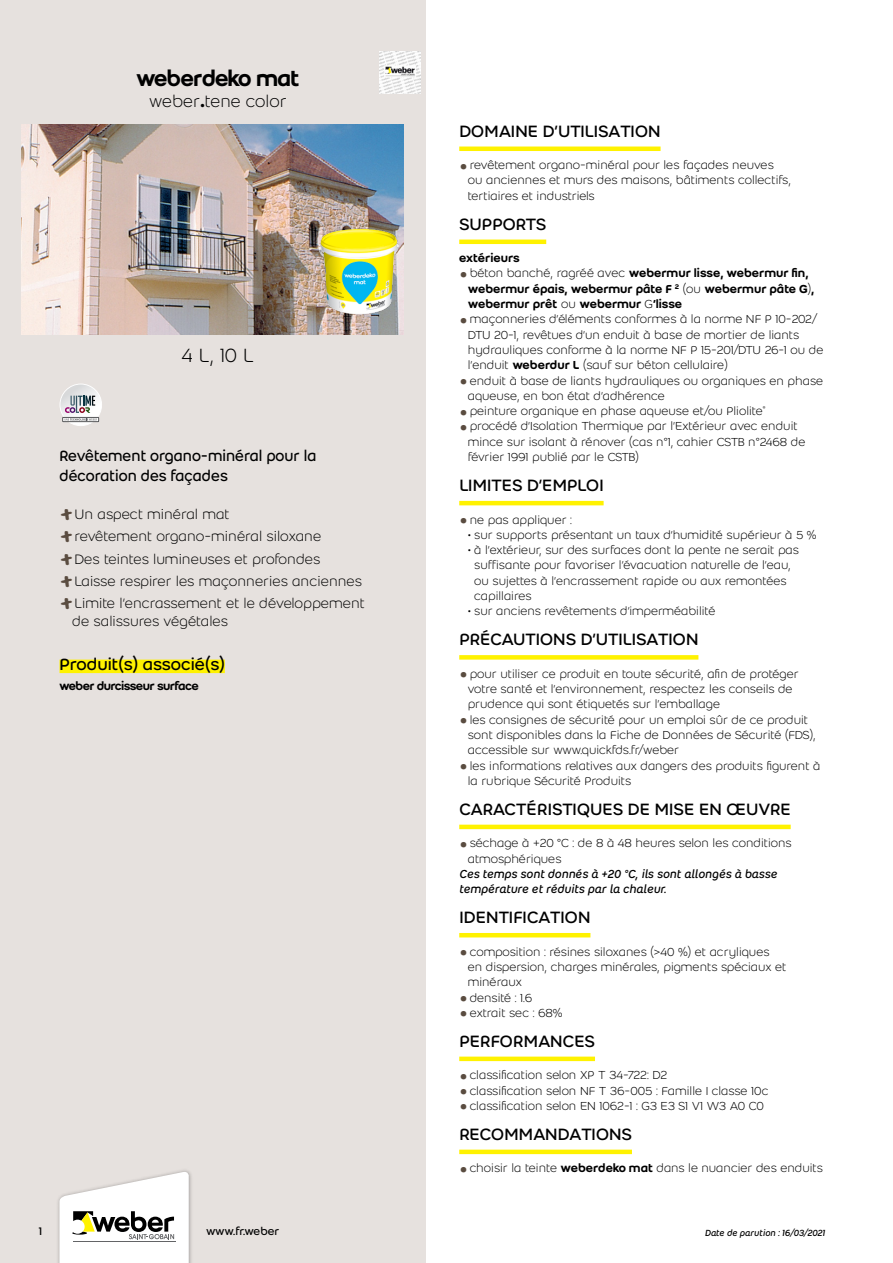
<style>
.page{position:relative;width:893px;height:1263px;background:#fff}
.page>*{position:absolute;margin:0;border:0;box-sizing:border-box;transform-origin:0 0}
.t1{font:24px "Weber Name";color:#000}
.t2{font:300 21px "Weber";color:#000}
.t3{font:18px "Weber";letter-spacing:.005em;color:#000}
.t4{font:18px "Weber";letter-spacing:-.015em;color:#000}
.t5{font:300 18px "Weber";color:#000}
.t6{font:16.5px/19.8px "Weber";color:#000;scale:.95 1}
.t7{font:300 15px/22.2px "Weber";color:#000}
.t8{font:300 12.75px/15.3px "Weber";color:#000}
.t9{font:500 12.75px/15.3px "Weber";color:#000}
.t10{font:italic 12.75px/15.3px "Weber";color:#000}
.t11{font:12.75px "Weber Name";letter-spacing:-.005em;color:#000}
.t12{font:12px "Weber";letter-spacing:-.01em;color:#000}
.t13{font:italic 9.75px "Weber";color:#000}
.s1{font-family:"The Sans B8";font-weight:800}
.s2{font-family:"Weber Brush";font-weight:400;font-size:16.5px;color:#5a4c40}
.s3{font-size:34.5px;color:#5a4c40}
.s4{font-weight:300;font-size:34.5px;color:#5a4c40}
.s5{font-weight:300}
.s6{font-weight:500}
</style>
<div class="page">
<div style="left:0;top:0;width:425px;height:1263px;background:#e6e1de"></div>
<img style="left:58px;top:1170px;width:134px;height:93px">
<svg style="left:59px;top:1171px;width:130px;height:92px"></svg>
<hr style="left:459px;top:147px;width:202px;height:4px;background:#fff200">
<hr style="left:459px;top:240px;width:87px;height:4px;background:#fff200">
<hr style="left:459px;top:501px;width:145px;height:4px;background:#fff200">
<div style="left:459px;top:655px;width:239px;height:5px;background:#fff200"></div>
<hr style="left:459px;top:825px;width:332px;height:4px;background:#fff200">
<hr style="left:459px;top:933px;width:131px;height:4px;background:#fff200">
<div style="left:459px;top:1056px;width:136px;height:5px;background:#fff200"></div>
<div style="left:459px;top:1149px;width:173px;height:5px;background:#fff200"></div>
<div style="left:60px;top:660px;width:165px;height:13px;background:#fff200"></div>
<img style="left:379px;top:52px;width:41px;height:41px">
<svg style="left:60px;top:384px;width:42px;height:42px"></svg>
<img style="left:21px;top:124px;width:383px;height:211px">
<img style="left:313px;top:223px;width:91px;height:98px">
<h1 class="t1" style="left:137px;top:64px;width:164px">weberdeko mat</h1>
<h3 class="t5" style="left:149px;top:91px;width:139px">weber<span class="s1">.</span>tene color</h3>
<h2 class="t2" style="left:182px;top:344px;width:74px">4 l, 10 l</h2>
<p class="t6" style="left:60px;top:446px;width:272px">REVÊTEMENT ORGANO-MINÉRAL POUR LA<br>DÉCORATION DES FAÇADES</p>
<p class="t7" style="left:60px;top:503px;width:307px"><span class="s2">+</span>Un aspect minéral mat<br><span class="s2">+</span>revêtement organo-minéral siloxane <span class="s2">+</span>Des teintes lumineuses et profondes <span class="s2">+</span>Laisse respirer les maçonneries anciennes <span class="s2">+</span>Limite l’encrassement et le développement</p>
<p class="t7" style="left:72px;top:610px;width:157px">de salissures végétales</p>
<h3 class="t3" style="left:60px;top:654px;width:167px">PRODUIT(S) ASSOCIÉ(S)</h3>
<p class="t11" style="left:60px;top:678px;width:141px">weber durcisseur surface</p>
<p class="t12" style="left:39px;top:1224px;width:5px">1</p>
<p class="t12" style="left:206px;top:1224px;width:75px">WWW.FR.WEBER</p>
<h3 class="t3" style="left:459px;top:121px;width:203px">DOMAINE D’UTILISATION</h3>
<p class="t8" style="left:468px;top:158px;width:325px;text-indent:-8px"><span class="s3">•</span> revêtement organo-minéral pour les façades neuves ou anciennes et murs des maisons, bâtiments collectifs, tertiaires et industriels</p>
<h3 class="t3" style="left:459px;top:214px;width:88px">SUPPORTS</h3>
<p class="t9" style="left:459px;top:250px;width:62px">extérieurs</p>
<p class="t9" style="left:468px;top:266px;width:348px;text-indent:-8px"><span class="s4">•</span> <span class="s5">béton banché, ragréé avec</span> webermur lisse, webermur fin, webermur épais, webermur pâte F <sup>2</sup> <span class="s5">(ou</span> webermur pâte G<span class="s5">)</span>, webermur prêt <span class="s5">ou</span> webermur <span class="s5">G</span>’lisse</p>
<p class="t8" style="left:468px;top:312px;width:357px;text-indent:-8px"><span class="s3">•</span> maçonneries d’éléments conformes à la norme NF P 10-202/ DTU 20-1, revêtues d’un enduit à base de mortier de liants hydrauliques conforme à la norme NF P 15-201/DTU 26-1 ou de l’enduit <span class="s6">weberdur L</span> (sauf sur béton cellulaire)</p>
<p class="t8" style="left:468px;top:373px;width:357px;text-indent:-8px"><span class="s3">•</span> enduit à base de liants hydrauliques ou organiques en phase aqueuse, en bon état d’adhérence</p>
<p class="t8" style="left:459px;top:404px;width:308px"><span class="s3">•</span> peinture organique en phase aqueuse et/ou Pliolite<sup>®</sup></p>
<p class="t8" style="left:468px;top:419px;width:339px;text-indent:-8px"><span class="s3">•</span> procédé d’Isolation Thermique par l’Extérieur avec enduit mince sur isolant à rénover (cas n°1, cahier CSTB n°2468 de février 1991 publié par le CSTB)</p>
<h3 class="t3" style="left:459px;top:475px;width:146px">LIMITES D’EMPLOI</h3>
<p class="t8" style="left:459px;top:512px;width:114px"><span class="s3">•</span> ne pas appliquer :</p>
<p class="t8" style="left:468px;top:527px;width:350px">• sur supports présentant un taux d’humidité supérieur à 5 %</p>
<p class="t8" style="left:474px;top:542px;width:326px;text-indent:-6px">• à l’extérieur, sur des surfaces dont la pente ne serait pas suffisante pour favoriser l’évacuation naturelle de l’eau, ou sujettes à l’encrassement rapide ou aux remontées capillaires</p>
<p class="t8" style="left:468px;top:604px;width:249px">• sur anciens revêtements d’imperméabilité</p>
<h3 class="t4" style="left:459px;top:629px;width:241px">PRÉCAUTIONS D’UTILISATION</h3>
<p class="t8" style="left:468px;top:666px;width:333px;text-indent:-8px"><span class="s3">•</span> pour utiliser ce produit en toute sécurité, afin de protéger votre santé et l’environnement, respectez les conseils de prudence qui sont étiquetés sur l’emballage</p>
<p class="t8" style="left:468px;top:712px;width:349px;text-indent:-8px"><span class="s3">•</span> les consignes de sécurité pour un emploi sûr de ce produit sont disponibles dans la Fiche de Données de Sécurité (FDS), accessible sur www.quickfds.fr/weber</p>
<p class="t8" style="left:468px;top:758px;width:354px;text-indent:-8px"><span class="s3">•</span> les informations relatives aux dangers des produits figurent à la rubrique Sécurité Produits</p>
<h3 class="t3" style="left:459px;top:799px;width:333px">CARACTÉRISTIQUES DE MISE EN ŒUVRE</h3>
<p class="t8" style="left:468px;top:836px;width:325px;text-indent:-8px"><span class="s3">•</span> séchage à +20 °C : de 8 à 48 heures selon les conditions atmosphériques</p>
<p class="t10" style="left:459px;top:866px;width:320px">Ces temps sont donnés à +20 °C, ils sont allongés à basse température et réduits par la chaleur.</p>
<h3 class="t3" style="left:459px;top:907px;width:133px">IDENTIFICATION</h3>
<p class="t8" style="left:468px;top:944px;width:320px;text-indent:-8px"><span class="s3">•</span> composition : résines siloxanes (&gt;40 %) et acryliques en dispersion, charges minérales, pigments spéciaux et minéraux</p>
<p class="t8" style="left:459px;top:990px;width:74px"><span class="s3">•</span> densité : 1.6</p>
<p class="t8" style="left:459px;top:1005px;width:105px"><span class="s3">•</span> extrait sec : 68%</p>
<h3 class="t3" style="left:459px;top:1031px;width:137px">PERFORMANCES</h3>
<p class="t8" style="left:459px;top:1067px;width:209px"><span class="s3">•</span> classification selon XP T 34-722: D2</p>
<p class="t8" style="left:459px;top:1083px;width:311px"><span class="s3">•</span> classification selon NF T 36-005 : Famille I classe 10c</p>
<p class="t8" style="left:459px;top:1098px;width:306px"><span class="s3">•</span> classification selon EN 1062-1 : G3 E3 S1 V1 W3 A0 C0</p>
<h3 class="t3" style="left:459px;top:1124px;width:174px">RECOMMANDATIONS</h3>
<p class="t8" style="left:459px;top:1160px;width:365px"><span class="s3">•</span> choisir la teinte <span class="s6">weberdeko mat</span> dans le nuancier des enduits</p>
<p class="t13" style="left:705px;top:1227px;width:122px">Date de parution : 16/03/2021</p>
</div>
